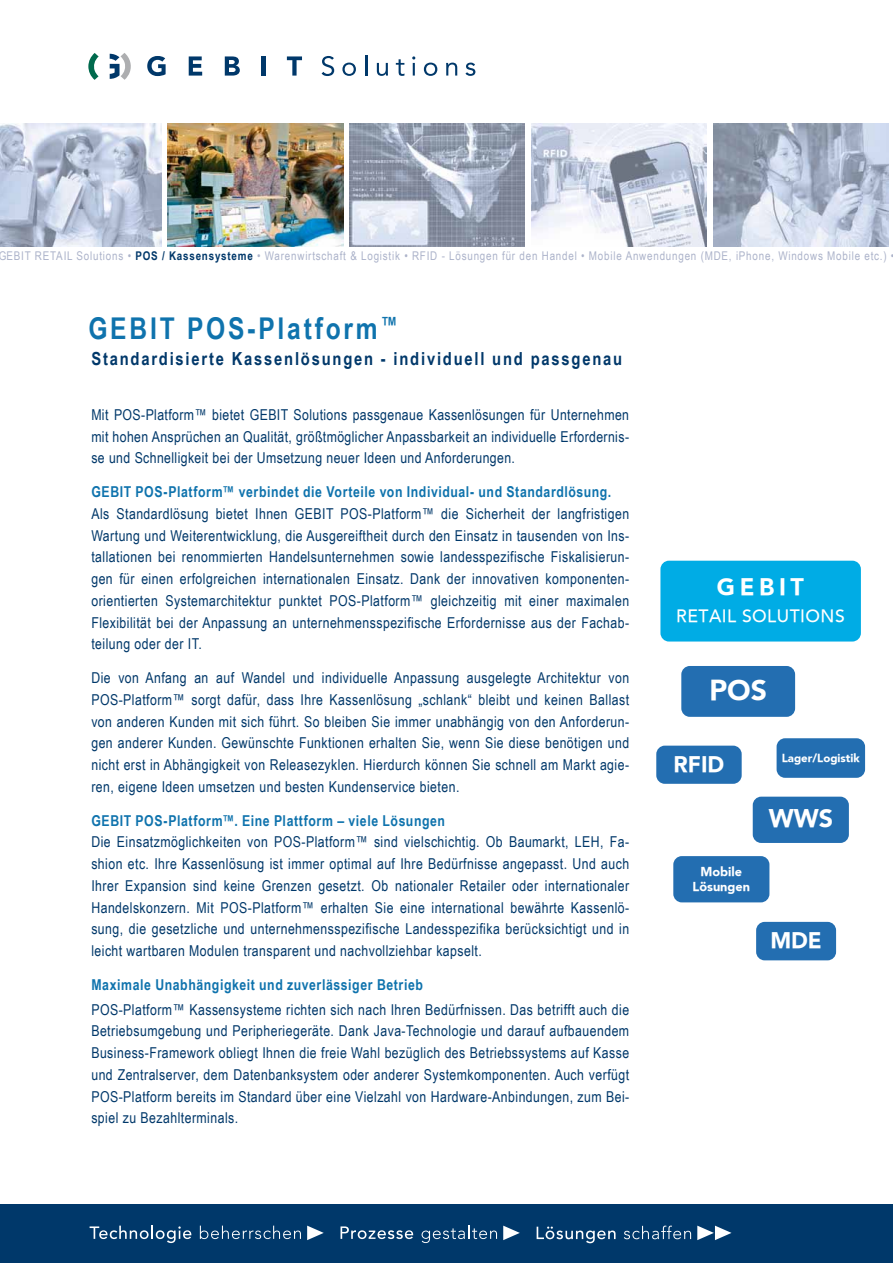
<style>
.page{position:relative;width:893px;height:1263px;background:#fff}
.page>*{position:absolute;margin:0;border:0;box-sizing:border-box;transform-origin:0 0}
.t1{font:700 30px "Arial Narrow";letter-spacing:.095em;color:#0f73ad}
.t2{font:900 28.35px "Avenir 95";color:#fff}
.t3{font:900 25.05px "Avenir 95";color:#fff}
.t4{font:900 23.4px "Avenir 95";letter-spacing:.2em;color:#fff}
.t5{font:900 22.05px "Avenir 95";color:#fff}
.t6{font:700 18px "Arial Narrow";letter-spacing:.1em;color:#00386a}
.t7{font:500 17.55px "Avenir 65";letter-spacing:.025em;color:#fff}
.t8{font:15px/21.8px "Arial Narrow";letter-spacing:.03em;color:#00386a;text-align:justify}
.t9{font:700 15px "Arial Narrow";letter-spacing:.04em;color:#0f73ad}
.t10{font:900 12.75px/15.3px "Avenir 95";color:#fff;text-align:center}
.t11{font:12px "Arial Narrow";letter-spacing:.065em;color:#acb3ca}
.t12{font:900 11.4px "Avenir 95";color:#fff}
.s1{font-weight:700;color:#00386a}
</style>
<div class="page">
<img style="left:168px;top:123px;width:175px;height:123px">
<img style="left:531px;top:123px;width:176px;height:123px">
<img style="left:713px;top:123px;width:175px;height:123px">
<img style="left:350px;top:123px;width:175px;height:123px">
<img style="left:0;top:123px;width:161px;height:123px">
<svg style="left:88px;top:53px;width:11px;height:27px"></svg>
<svg style="left:110px;top:53px;width:21px;height:27px"></svg>
<svg style="left:322px;top:56px;width:12px;height:20px"></svg>
<svg style="left:342px;top:63px;width:14px;height:13px"></svg>
<hr style="left:365px;top:55px;width:2px;height:21px;background:#00386a">
<svg style="left:377px;top:63px;width:11px;height:13px"></svg>
<svg style="left:396px;top:59px;width:8px;height:17px"></svg>
<svg style="left:412px;top:56px;width:3px;height:20px"></svg>
<svg style="left:424px;top:63px;width:13px;height:13px"></svg>
<svg style="left:446px;top:63px;width:11px;height:13px"></svg>
<svg style="left:465px;top:63px;width:10px;height:13px"></svg>
<svg style="left:147px;top:56px;width:19px;height:20px"></svg>
<svg style="left:189px;top:56px;width:13px;height:20px"></svg>
<svg style="left:225px;top:56px;width:15px;height:20px"></svg>
<div style="left:261px;top:56px;width:5px;height:20px;background:#00386a"></div>
<svg style="left:287px;top:56px;width:15px;height:20px"></svg>
<div style="left:660px;top:561px;width:201px;height:80px;background:#00ace5;border-radius:9px"></div>
<div style="left:756px;top:922px;width:80px;height:38px;background:#236eb1;border-radius:9px"></div>
<div style="left:673px;top:856px;width:96px;height:46px;background:#236eb1;border-radius:9px"></div>
<div style="left:753px;top:797px;width:96px;height:46px;background:#236eb1;border-radius:9px"></div>
<div style="left:656px;top:746px;width:86px;height:38px;background:#236eb1;border-radius:9px"></div>
<div style="left:777px;top:738px;width:88px;height:40px;background:#236eb1;border-radius:9px"></div>
<div style="left:681px;top:666px;width:114px;height:51px;background:#236eb1;border-radius:9px"></div>
<div style="left:0;top:1204px;width:893px;height:59px;background:#00386a"></div>
<svg style="left:503px;top:1225px;width:17px;height:15px"></svg>
<svg style="left:697px;top:1225px;width:34px;height:15px"></svg>
<svg style="left:307px;top:1225px;width:17px;height:15px"></svg>
<svg style="left:90px;top:1225px;width:101px;height:18px"></svg>
<svg style="left:200px;top:1225px;width:101px;height:14px"></svg>
<svg style="left:341px;top:1226px;width:72px;height:13px"></svg>
<svg style="left:422px;top:1225px;width:75px;height:18px"></svg>
<svg style="left:537px;top:1226px;width:78px;height:17px"></svg>
<svg style="left:624px;top:1225px;width:67px;height:14px"></svg>
<p class="t11" style="left:-2px;top:247px;width:898px">GEBIT RETAIL Solutions • <span class="s1">POS / Kassensysteme</span> • Warenwirtschaft &amp; Logistik • RFID - Lösungen für den Handel • Mobile Anwendungen (MDE, iPhone, Windows Mobile etc.) •</p>
<h1 class="t1" style="left:88px;top:306px;width:311px">GEBIT POS-Platform<sup>™</sup></h1>
<p class="t6" style="left:91px;top:345px;width:532px">Standardisierte Kassenlösungen - individuell und passgenau</p>
<p class="t8" style="left:91px;top:403px;width:539px">Mit POS-Platform™ bietet GEBIT Solutions passgenaue Kassenlösungen für Unternehmen mit hohen Ansprüchen an Qualität, größtmöglicher Anpassbarkeit an individuelle Erfordernis&shy;se und Schnelligkeit bei der Umsetzung neuer Ideen und Anforderungen.</p>
<p class="t9" style="left:91px;top:480px;width:521px">GEBIT POS-Platform™ verbindet die Vorteile von Individual- und Standardlösung.</p>
<p class="t8" style="left:91px;top:502px;width:539px">Als Standardlösung bietet Ihnen GEBIT POS-Platform™ die Sicherheit der langfristigen Wartung und Weiterentwicklung, die Ausgereiftheit durch den Einsatz in tausenden von Ins&shy;tallationen bei renommierten Handelsunternehmen sowie landesspezifische Fiskalisierun&shy;gen für einen erfolgreichen internationalen Einsatz. Dank der innovativen komponenten&shy;orientierten Systemarchitektur punktet POS-Platform™ gleichzeitig mit einer maximalen Flexibilität bei der Anpassung an unternehmensspezifische Erfordernisse aus der Fachab&shy;teilung oder der IT.</p>
<p class="t8" style="left:91px;top:666px;width:539px">Die von Anfang an auf Wandel und individuelle Anpassung ausgelegte Architektur von POS-Platform™ sorgt dafür, dass Ihre Kassenlösung „schlank“ bleibt und keinen Ballast von anderen Kunden mit sich führt. So bleiben Sie immer unabhängig von den Anforderun&shy;gen anderer Kunden. Gewünschte Funktionen erhalten Sie, wenn Sie diese benötigen und nicht erst in Abhängigkeit von Releasezyklen. Hierdurch können Sie schnell am Markt agie&shy;ren, eigene Ideen umsetzen und besten Kundenservice bieten.</p>
<p class="t9" style="left:91px;top:809px;width:355px">GEBIT POS-Platform™. Eine Plattform – viele Lösungen</p>
<p class="t8" style="left:91px;top:831px;width:539px">Die Einsatzmöglichkeiten von POS-Platform™ sind vielschichtig. Ob Baumarkt, LEH, Fa&shy;shion etc. Ihre Kassenlösung ist immer optimal auf Ihre Bedürfnisse angepasst. Und auch Ihrer Expansion sind keine Grenzen gesetzt. Ob nationaler Retailer oder internationaler Handelskonzern. Mit POS-Platform™ erhalten Sie eine international bewährte Kassenlö&shy;sung, die gesetzliche und unternehmensspezifische Landesspezifika berücksichtigt und in leicht wartbaren Modulen transparent und nachvollziehbar kapselt.</p>
<p class="t9" style="left:91px;top:973px;width:333px">Maximale Unabhängigkeit und zuverlässiger Betrieb</p>
<p class="t8" style="left:91px;top:998px;width:539px">POS-Platform™ Kassensysteme richten sich nach Ihren Bedürfnissen. Das betrifft auch die Betriebsumgebung und Peripheriegeräte. Dank Java-Technologie und darauf aufbauendem Business-Framework obliegt Ihnen die freie Wahl bezüglich des Betriebssystems auf Kasse und Zentralserver, dem Datenbanksystem oder anderer Systemkomponenten. Auch verfügt POS-Platform bereits im Standard über eine Vielzahl von Hardware-Anbindungen, zum Bei&shy;spiel zu Bezahlterminals.</p>
<h3 class="t4" style="left:717px;top:573px;width:89px">GEBIT</h3>
<p class="t7" style="left:676px;top:606px;width:170px">RETAIL SOLUTIONS</p>
<h2 class="t2" style="left:709px;top:673px;width:59px">POS</h2>
<h3 class="t5" style="left:674px;top:750px;width:52px">RFID</h3>
<p class="t12" style="left:782px;top:751px;width:80px">Lager/Logistik</p>
<p class="t10" style="left:693px;top:863px;width:59px">Mobile<br>Lösungen</p>
<h3 class="t3" style="left:769px;top:804px;width:66px">WWS</h3>
<h3 class="t5" style="left:770px;top:927px;width:53px">MDE</h3>
</div>
